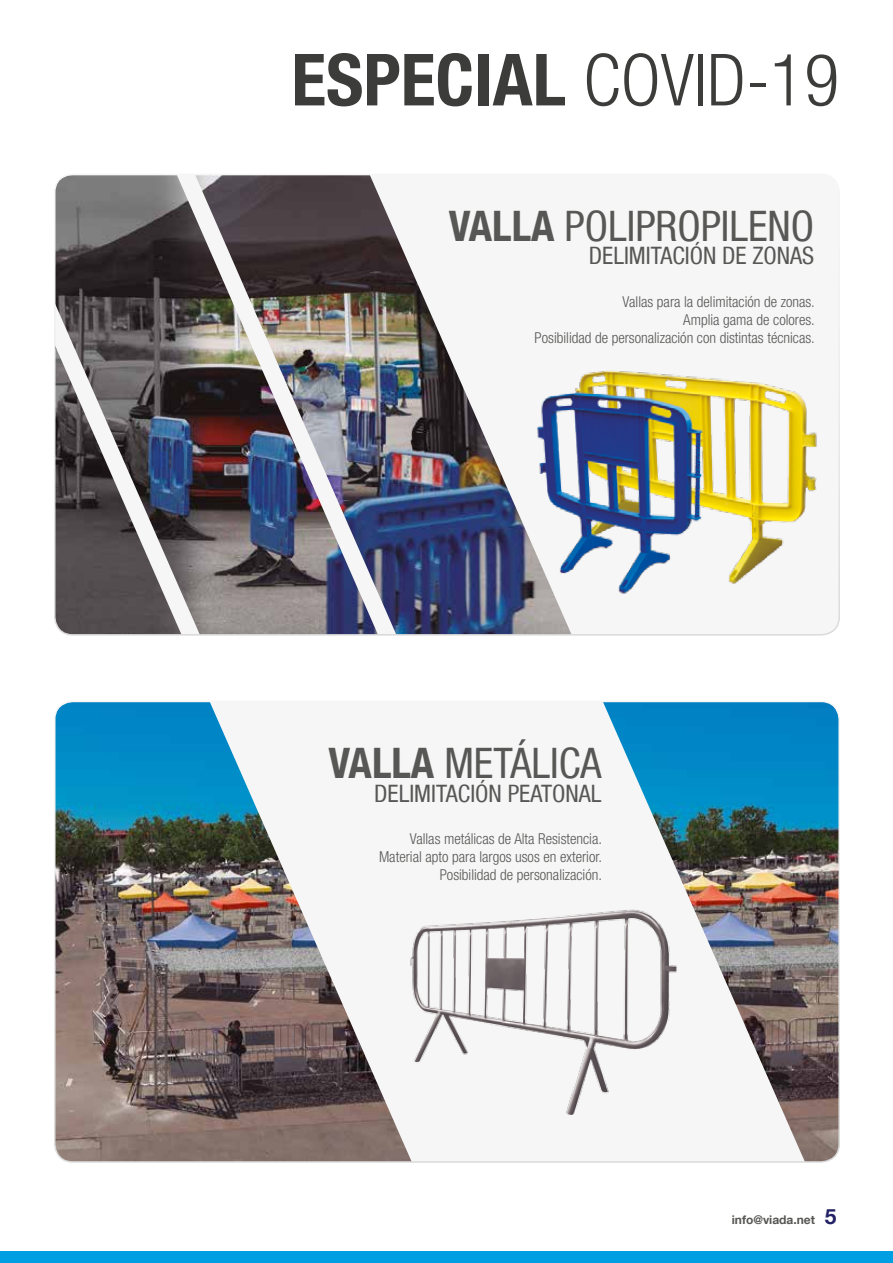
<style>
.page{position:relative;width:893px;height:1263px;background:#fff}
.page>*{position:absolute;margin:0;border:0;box-sizing:border-box;transform-origin:0 0}
.t1{font:700 condensed 72px "Helvetica Neue LT Com";color:#3c3c3b}
.t2{font:condensed 42px "Helvetica Neue LT Com";color:#575756}
.t3{font:condensed 24px "Helvetica Neue LT Com";color:#575756}
.t4{font:300 condensed 15px/18px "Helvetica Neue LT Com";color:#575756;text-align:right}
.t5{font:700 12px "Helvetica Neue LT Com";color:#575756}
.s1{font-weight:300}
.s2{font-weight:700}
.s3{font-size:21px;color:#222165}
</style>
<div class="page">
<div style="left:55px;top:174px;width:784px;height:461px;background:#f6f6f6;border-radius:18px"></div>
<img style="left:397px;top:237px;width:174px;height:396px">
<img style="left:200px;top:177px;width:197px;height:456px">
<svg style="left:57px;top:177px;width:143px;height:456px"></svg>
<div style="left:55px;top:701px;width:784px;height:461px;background:#f6f6f6;border-radius:18px"></div>
<img style="left:604px;top:704px;width:235px;height:456px">
<img style="left:57px;top:704px;width:354px;height:456px">
<img style="left:533px;top:367px;width:284px;height:231px">
<img style="left:407px;top:905px;width:270px;height:210px">
<div style="left:1px;top:1251px;width:892px;height:12px;background:#009fe3"></div>
<h1 class="t1" style="left:291px;top:37px;width:549px">ESPECIAL <span class="s1">COVID-19</span></h1>
<h2 class="t2" style="left:449px;top:201px;width:367px"><span class="s2">VALLA</span> POLIPROPILENO</h2>
<h3 class="t3" style="left:589px;top:242px;width:227px">DELIMITACIÓN DE ZONAS</h3>
<p class="t4" style="left:535px;top:292px;width:282px">Vallas para la delimitación de zonas.<br>Amplia gama de colores.<br>Posibilidad de personalización con distintas técnicas.</p>
<h2 class="t2" style="left:328px;top:739px;width:275px"><span class="s2">VALLA</span> METÁLICA</h2>
<h3 class="t3" style="left:374px;top:779px;width:229px">DELIMITACIÓN PEATONAL</h3>
<p class="t4" style="left:379px;top:830px;width:225px">Vallas metálicas de Alta Resistencia.<br>Material apto para largos usos en exterior.<br>Posibilidad de personalización.</p>
<p class="t5" style="left:732px;top:1212px;width:106px">info@viada.net <span class="s3">5</span></p>
</div>
